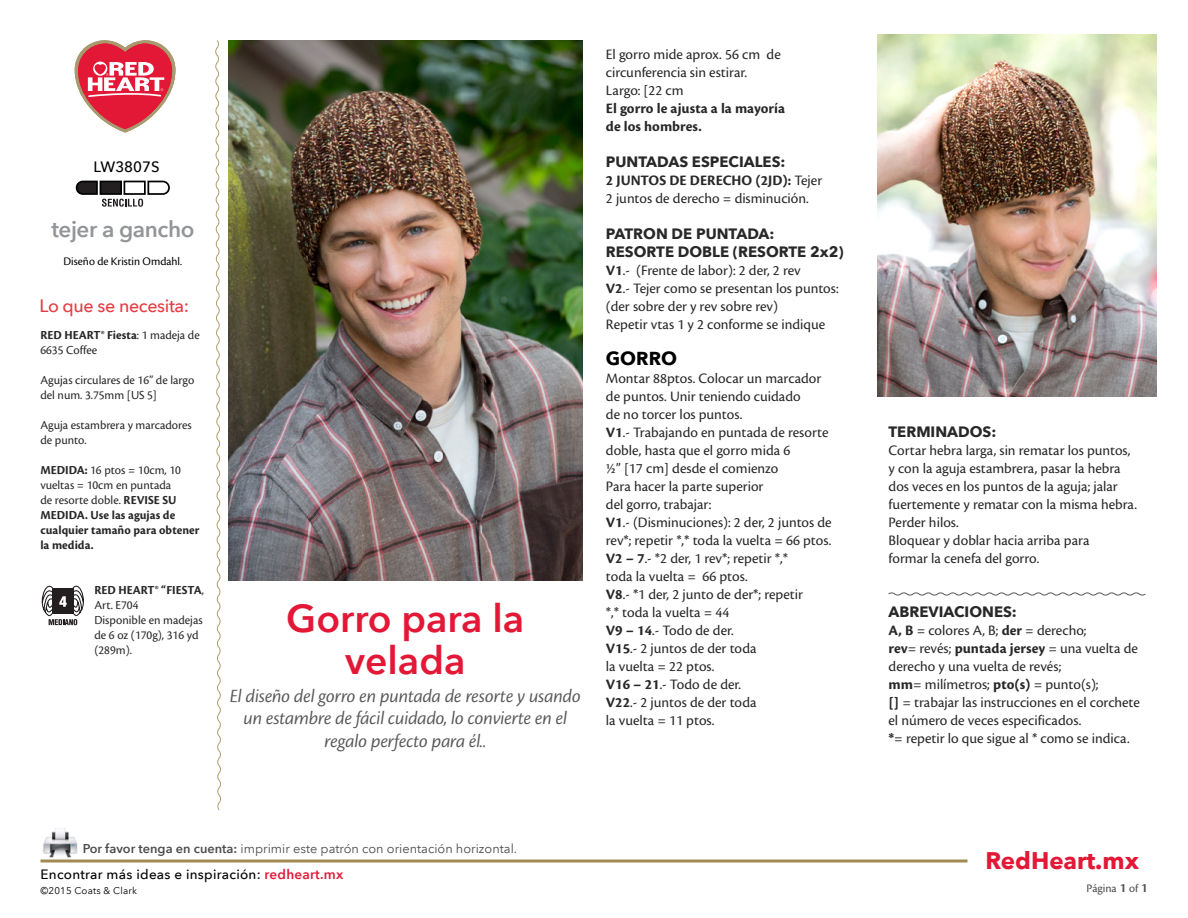
<style>
.page{position:relative;width:1188px;height:918px;background:#fff}
.page>*{position:absolute;margin:0;border:0;box-sizing:border-box;transform-origin:0 0}
.t1{font:600 39px/42px "Avenir Next LT Pro";color:#e31837;text-align:center}
.t2{font:700 24px "Avenir Next LT Pro";color:#e31837}
.t3{font:600 22.5px "Avenir Next LT Pro";letter-spacing:-.02em;color:#939598}
.t4{font:19.5px/22.5px "Cronos Pro Disp It";color:#58595b;text-align:center}
.t5{font:700 18.75px "Avenir Next LT Pro";color:#000}
.t6{font:500 18px "Avenir Next LT Pro";letter-spacing:-.02em;color:#e53d44}
.t7{font:15px/18px "Cronos Pro";color:#292829}
.t8{font:700 15px/18px "Avenir Next LT Pro";color:#292829}
.t9{font:700 15px/18px "Cronos Pro";letter-spacing:.005em;color:#292829}
.t10{font:500 15px "Avenir Next LT Pro";color:#000}
.t11{font:500 13.5px "Avenir Next LT Pro";letter-spacing:.02em;color:#000}
.t12{font:12.75px/15px "Cronos Pro";color:#292829}
.t13{font:700 12.75px/15px "Cronos Pro";letter-spacing:.005em;color:#292829}
.t14{font:12.75px "Avenir Next LT Pro";color:#4d4d4f}
.t15{font:12px "Cronos Pro Subh";color:#000}
.t16{font:12px "Cronos Pro";color:#4d4d4f}
.t17{font:9.75px "Avenir Next LT Pro";letter-spacing:.02em;color:#000}
.s1{font-weight:700}
.s2{font-weight:400}
.s3{font-weight:600}
.s4{font-weight:600;color:#e31837}
.s5{font-family:"Cronos Pro Semibold Subh";font-size:13.5px}
</style>
<div class="page">
<hr style="left:40px;top:860px;width:928px;height:2px;background:#a18b50">
<img style="left:43px;top:828px;width:35px;height:30px">
<svg style="left:75px;top:40px;width:100px;height:92px"></svg>
<svg style="left:888px;top:592px;width:258px;height:4px"></svg>
<svg style="left:76px;top:180px;width:94px;height:27px"></svg>
<svg style="left:215px;top:40px;width:6px;height:771px"></svg>
<img style="left:229px;top:40px;width:353px;height:540px">
<svg style="left:41px;top:586px;width:43px;height:39px"></svg>
<img style="left:877px;top:34px;width:279px;height:362px">
<p class="t10" style="left:94px;top:158px;width:67px">LW3807S</p>
<h3 class="t3" style="left:51px;top:216px;width:145px">tejer a gancho</h3>
<p class="t15" style="left:64px;top:254px;width:120px">Diseño de Kristin Omdahl.</p>
<p class="t6" style="left:40px;top:295px;width:151px">Lo que se necesita:</p>
<p class="t12" style="left:40px;top:328px;width:161px"><span class="s1">RED HEART® Fiesta</span>: 1 madeja de<br>6635 Coffee</p>
<p class="t12" style="left:40px;top:373px;width:155px">Agujas circulares de 16” de largo del num. 3.75mm [US 5]</p>
<p class="t12" style="left:40px;top:418px;width:153px">Aguja estambrera y marcadores de punto.</p>
<p class="t13" style="left:40px;top:463px;width:161px">MEDIDA: <span class="s2">16 ptos = 10cm, 10 vueltas = 10cm en puntada<br>de resorte doble.</span> REVISE SU<br>MEDIDA. Use las agujas de cualquier tamaño para obtener la medida.</p>
<p class="t12" style="left:94px;top:583px;width:111px"><span class="s1">RED HEART® “FIESTA</span>,<br>Art. E704<br>Disponible en madejas de 6 oz (170g), 316 yd (289m).</p>
<h1 class="t1" style="left:286px;top:597px;width:240px">Gorro para la velada</h1>
<h3 class="t4" style="left:230px;top:684px;width:352px">El diseño del gorro en puntada de resorte y usando un estambre de fácil cuidado, lo convierte en el regalo perfecto para él..</h3>
<p class="t7" style="left:606px;top:45px;width:177px">El gorro mide aprox. 56 cm de circunferencia sin estirar.<br>Largo: [22 cm</p>
<p class="t9" style="left:606px;top:99px;width:181px">El gorro le ajusta a la mayoría de los hombres.</p>
<p class="t8" style="left:606px;top:152px;width:181px">PUNTADAS ESPECIALES:</p>
<p class="t7" style="left:606px;top:171px;width:218px"><span class="s1">2 JUNTOS DE DERECHO (2JD):</span> Tejer<br>2 juntos de derecho = disminución.</p>
<p class="t8" style="left:606px;top:224px;width:239px">PATRON DE PUNTADA:<br>RESORTE DOBLE (RESORTE 2x2)</p>
<p class="t7" style="left:606px;top:261px;width:234px"><span class="s1">V1</span>.- (Frente de labor): 2 der, 2 rev<br><span class="s1">V2</span>.- Tejer como se presentan los puntos: (der sobre der y rev sobre rev)<br>Repetir vtas 1 y 2 conforme se indique</p>
<p class="t5" style="left:606px;top:346px;width:73px">GORRO</p>
<p class="t7" style="left:606px;top:369px;width:227px">Montar 88ptos. Colocar un marcador de puntos. Unir teniendo cuidado<br>de no torcer los puntos.<br><span class="s1">V1</span>.- Trabajando en puntada de resorte doble, hasta que el gorro mida 6<br>½” [17 cm] desde el comienzo<br>Para hacer la parte superior<br>del gorro, trabajar:<br><span class="s1">V1</span>.- (Disminuciones): 2 der, 2 juntos de rev*; repetir *,* toda la vuelta = 66 ptos.<br><span class="s1">V2 – 7</span>.- *2 der, 1 rev*; repetir *,*<br>toda la vuelta = 66 ptos.<br><span class="s1">V8</span>.- *1 der, 2 junto de der*; repetir<br>*,* toda la vuelta = 44<br><span class="s1">V9 – 14</span>.- Todo de der.<br><span class="s1">V15</span>.- 2 juntos de der toda<br>la vuelta = 22 ptos.<br><span class="s1">V16 – 21</span>.- Todo de der.<br><span class="s1">V22</span>.- 2 juntos de der toda<br>la vuelta = 11 ptos.</p>
<p class="t14" style="left:83px;top:841px;width:436px"><span class="s3">Por favor tenga en cuenta:</span> imprimir este patrón con orientación horizontal.</p>
<p class="t17" style="left:40px;top:885px;width:98px">©2015 Coats &amp; Clark</p>
<p class="t11" style="left:40px;top:866px;width:304px">Encontrar más ideas e inspiración: <span class="s4">redheart.mx</span></p>
<p class="t8" style="left:889px;top:422px;width:109px">TERMINADOS:</p>
<p class="t7" style="left:889px;top:441px;width:250px">Cortar hebra larga, sin rematar los puntos, y con la aguja estambrera, pasar la hebra dos veces en los puntos de la aguja; jalar fuertemente y rematar con la misma hebra.<br>Perder hilos.<br>Bloquear y doblar hacia arriba para<br>formar la cenefa del gorro.</p>
<p class="t8" style="left:889px;top:602px;width:130px">ABREVIACIONES:</p>
<p class="t7" style="left:889px;top:621px;width:253px"><span class="s1">A, B</span> = colores A, B; <span class="s1">der</span> = derecho;<br><span class="s1">rev</span>= revés; <span class="s1">puntada jersey</span> = una vuelta de derecho y una vuelta de revés;<br><span class="s1">mm</span>= milímetros; <span class="s1">pto(s)</span> = punto(s);<br><span class="s1">[]</span> = trabajar las instrucciones en el corchete el número de veces especificados.<br><span class="s1">*</span>= repetir lo que sigue al * como se indica.</p>
<h2 class="t2" style="left:985px;top:846px;width:155px">RedHeart.mx</h2>
<p class="t16" style="left:1087px;top:881px;width:63px">Página <span class="s5">1</span> of <span class="s5">1</span></p>
</div>
